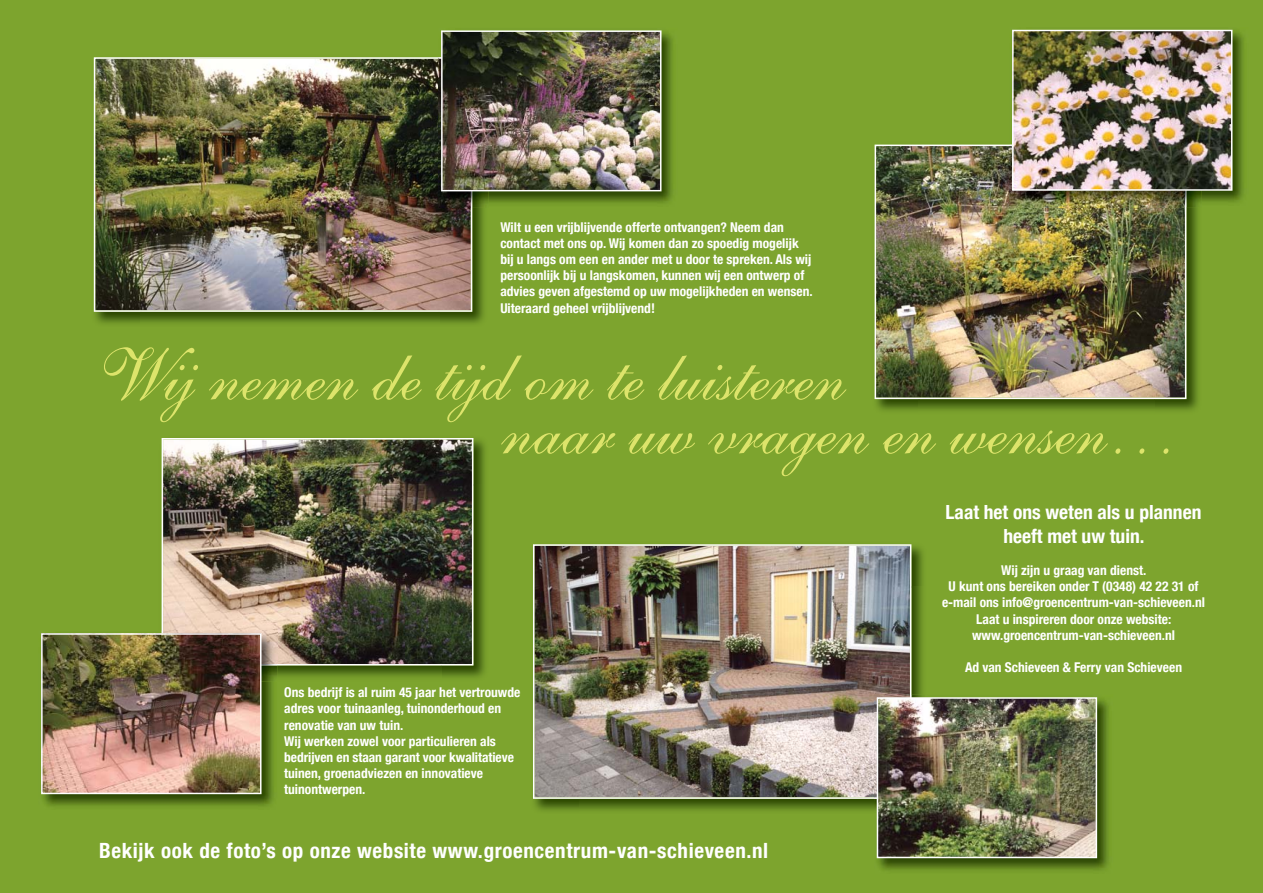
<style>
.page{position:relative;width:1263px;height:893px;background:#7da42e}
.page>*{position:absolute;margin:0;border:0;box-sizing:border-box;transform-origin:0 0}
.t1{font:72px/54px "Shelley Allegro BT";color:#dde46b}
.t2{font:700 condensed 21px "Helvetica Neue";letter-spacing:.03em;color:#fff}
.t3{font:700 condensed 19.5px/23.4px "Helvetica Neue";color:#fff;text-align:center}
.t4{font:700 condensed 13.5px/16.2px "Helvetica Neue";color:#fff}
</style>
<div class="page">
<img style="left:93px;top:100px;width:48px;height:224px">
<img style="left:439px;top:208px;width:45px;height:116px">
<img style="left:94px;top:57px;width:378px;height:255px">
<img style="left:911px;top:544px;width:12px;height:43px">
<img style="left:911px;top:587px;width:12px;height:108px">
<img style="left:533px;top:544px;width:378px;height:255px">
<img style="left:874px;top:144px;width:135px;height:1px">
<img style="left:875px;top:399px;width:44px;height:12px">
<img style="left:1155px;top:207px;width:43px;height:204px">
<img style="left:874px;top:145px;width:312px;height:254px">
<img style="left:161px;top:438px;width:324px;height:46px">
<img style="left:161px;top:484px;width:1px;height:147px">
<img style="left:442px;top:484px;width:43px;height:194px">
<img style="left:278px;top:665px;width:164px;height:12px">
<img style="left:162px;top:438px;width:311px;height:227px">
<img style="left:472px;top:30px;width:201px;height:178px">
<img style="left:438px;top:57px;width:34px;height:151px">
<img style="left:444px;top:33px;width:214px;height:155px">
<div style="left:441px;top:30px;width:220px;height:161px;border:2px solid #fff"></div>
<img style="left:41px;top:682px;width:233px;height:125px">
<img style="left:161px;top:631px;width:117px;height:51px">
<img style="left:162px;top:631px;width:116px;height:34px">
<img style="left:44px;top:636px;width:214px;height:155px">
<div style="left:41px;top:633px;width:220px;height:161px;border:2px solid #fff"></div>
<img style="left:876px;top:697px;width:233px;height:174px">
<img style="left:874px;top:695px;width:37px;height:104px">
<img style="left:880px;top:700px;width:214px;height:155px">
<div style="left:877px;top:697px;width:220px;height:161px;border:2px solid #fff"></div>
<img style="left:1012px;top:29px;width:232px;height:174px">
<img style="left:1009px;top:144px;width:193px;height:63px">
<img style="left:1009px;top:145px;width:177px;height:62px">
<img style="left:1015px;top:33px;width:214px;height:155px">
<div style="left:1012px;top:30px;width:220px;height:161px;border:2px solid #fff"></div>
<p class="t4" style="left:500px;top:219px;width:314px">Wilt u een vrijblijvende offerte ontvangen? Neem dan contact met ons op. Wij komen dan zo spoedig mogelijk bij u langs om een en ander met u door te spreken. Als wij persoonlijk bij u langskomen, kunnen wij een ontwerp of advies geven afgestemd op uw mogelijkheden en wensen.<br>Uiteraard geheel vrijblijvend!</p>
<h1 class="t1" style="left:502px;top:359px;width:679px;text-indent:-405px">Wij nemen de tijd om te luisteren<br>naar uw vragen en wensen…</h1>
<p class="t4" style="left:284px;top:684px;width:238px">Ons bedrijf is al ruim 45 jaar het vertrouwde adres voor tuinaanleg, tuinonderhoud en renovatie van uw tuin.<br>Wij werken zowel voor particulieren als bedrijven en staan garant voor kwalitatieve tuinen, groenadviezen en innovatieve tuinontwerpen.</p>
<h2 class="t2" style="left:99px;top:838px;width:671px">Bekijk ook de foto’s op onze website www.groencentrum-van-schieveen.nl</h2>
<h3 class="t3" style="left:946px;top:500px;width:257px">Laat het ons weten als u plannen heeft met uw tuin.</h3>
<p class="t4" style="left:942px;top:562px;width:265px;text-align:center">Wij zijn u graag van dienst.<br>U kunt ons bereiken onder T (0348) 42 22 31 of e-mail ons info@groencentrum-van-schieveen.nl Laat u inspireren door onze website: www.groencentrum-van-schieveen.nl</p>
<p class="t4" style="left:965px;top:659px;width:219px">Ad van Schieveen &amp; Ferry van Schieveen</p>
</div>
